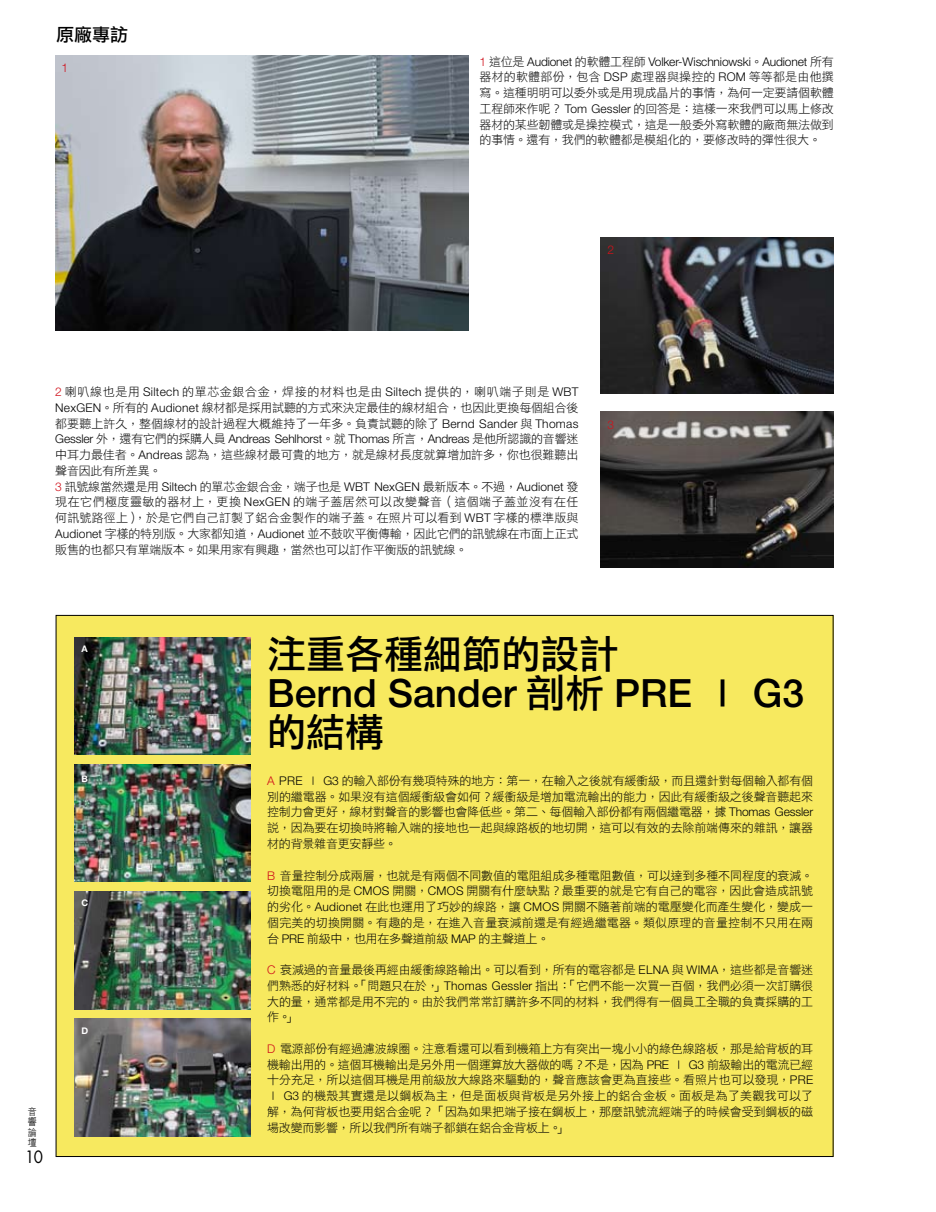
<style>
.page{position:relative;width:936px;height:1212px;background:#fff}
.page>*{position:absolute;margin:0;border:0;box-sizing:border-box;transform-origin:0 0}
.t1{font:500 39px "Helvetica Neue";color:#000}
.t2{font:39px "DF Li Hei Std W5";color:#000}
.t3{font:18px "Li Hei Pro";color:#000}
.t4{font:16.5px "Futura";color:#000;scale:.91 1}
.t5{font:12px/15.8px "DF Li Hei Std W3";letter-spacing:-.01em;color:#000;text-align:justify}
.t6{font:300 12px "Helvetica Neue";letter-spacing:-.015em;color:#000}
.t7{font:300 12px "Helvetica Neue";color:#d0111b}
.t8{font:9.9px/10.2px "DF Hei Lt HK BF";color:#000;text-align:justify;scale:.91 1}
.t9{font:700 9.15px "Helvetica Neue";color:#fff}
.s1{color:#d0111b}
.s2{font-family:"DF Li Hei Std W3";font-weight:400}
.s3{font-family:"Helvetica Neue";font-weight:300}
.s4{font-family:"Helvetica Neue";font-weight:300;color:#d0111b}
.s5{font-family:"DF Li Hei Std W5";font-weight:400}
</style>
<div class="page">
<div style="left:56px;top:615px;width:777px;height:541px;background:#f7e95f"></div>
<img style="left:74px;top:637px;width:176px;height:118px">
<img style="left:74px;top:765px;width:176px;height:117px">
<img style="left:74px;top:892px;width:176px;height:117px">
<img style="left:74px;top:1019px;width:176px;height:117px">
<img style="left:55px;top:55px;width:413px;height:276px">
<img style="left:600px;top:237px;width:233px;height:156px">
<img style="left:600px;top:412px;width:233px;height:155px">
<h2 class="t3" style="left:56px;top:26px;width:74px">原廠專訪</h2>
<p class="t7" style="left:62px;top:60px;width:8px">1</p>
<p class="t6" style="left:479px;top:54px;width:356px"><span class="s1">1</span> <span class="s2">這位是</span> Audionet <span class="s2">的軟體工程師</span> Volker-Wischniowski<span class="s2">。</span>Audionet <span class="s2">所有</span></p>
<p class="t5" style="left:479px;top:69px;width:356px">器材的軟體部份，包含 <span class="s3">DSP</span> 處理器與操控的 <span class="s3">ROM</span> 等等都是由他撰寫。這種明明可以委外或是用現成晶片的事情，為何一定要請個軟體工程師來作呢？ <span class="s3">Tom Gessler</span> 的回答是：這樣一來我們可以馬上修改器材的某些韌體或是操控模式，這是一般委外寫軟體的廠商無法做到的事情。還有，我們的軟體都是模組化的，要修改時的彈性很大。</p>
<p class="t7" style="left:607px;top:242px;width:8px">2</p>
<p class="t5" style="left:55px;top:384px;width:524px"><span class="s4">2</span> 喇叭線也是用 <span class="s3">Siltech</span> 的單芯金銀合金，焊接的材料也是由 <span class="s3">Siltech</span> 提供的，喇叭端子則是 <span class="s3">WBT NexGEN</span>。所有的 <span class="s3">Audionet</span> 線材都是採用試聽的方式來決定最佳的線材組合，也因此更換每個組合後都要聽上許久，整個線材的設計過程大概維持了一年多。負責試聽的除了 <span class="s3">Bernd Sander</span> 與 <span class="s3">Thomas</span></p>
<p class="t6" style="left:55px;top:432px;width:524px">Gessler <span class="s2">外，還有它們的採購人員</span> Andreas Sehlhorst<span class="s2">。就</span> Thomas <span class="s2">所言，</span>Andreas <span class="s2">是他所認識的音響迷</span></p>
<p class="t5" style="left:55px;top:447px;width:524px;text-align:left">中耳力最佳者。<span class="s3">Andreas</span> 認為，這些線材最可貴的地方，就是線材長度就算增加許多，你也很難聽出聲音因此有所差異。<br><span class="s4">3</span> 訊號線當然還是用 <span class="s3">Siltech</span> 的單芯金銀合金，端子也是 <span class="s3">WBT NexGEN</span> 最新版本。不過，<span class="s3">Audionet</span> 發現在它們極度靈敏的器材上，更換 <span class="s3">NexGEN</span> 的端子蓋居然可以改變聲音（這個端子蓋並沒有在任何訊號路徑上），於是它們自己訂製了鋁合金製作的端子蓋。在照片可以看到 <span class="s3">WBT</span> 字樣的標準版與<span class="s3">Audionet</span> 字樣的特別版。大家都知道，<span class="s3">Audionet</span> 並不鼓吹平衡傳輸，因此它們的訊號線在市面上正式販售的也都只有單端版本。如果用家有興趣，當然也可以訂作平衡版的訊號線。</p>
<p class="t7" style="left:607px;top:418px;width:8px">3</p>
<p class="t9" style="left:81px;top:643px;width:8px">A</p>
<p class="t9" style="left:81px;top:773px;width:8px">B</p>
<p class="t9" style="left:81px;top:897px;width:8px">C</p>
<p class="t8" style="left:28px;top:1106px;width:11px">音響論壇</p>
<h3 class="t4" style="left:25px;top:1146px;width:21px">10</h3>
<p class="t9" style="left:81px;top:1024px;width:8px">D</p>
<h1 class="t2" style="left:267px;top:633px;width:352px">注重各種細節的設計</h1>
<h1 class="t1" style="left:267px;top:670px;width:538px">Bernd Sander <span class="s5">剖析</span> PRE <span class="s5">Ⅰ</span> G3</h1>
<h1 class="t2" style="left:267px;top:711px;width:118px">的結構</h1>
<p class="t5" style="left:267px;top:772px;width:547px"><span class="s4">A</span> <span class="s3">PRE</span> Ⅰ <span class="s3">G3</span> 的輸入部份有幾項特殊的地方：第一，在輸入之後就有緩衝級，而且還針對每個輸入都有個別的繼電器。如果沒有這個緩衝級會如何？緩衝級是增加電流輸出的能力，因此有緩衝級之後聲音聽起來控制力會更好，線材對聲音的影響也會降低些。第二、每個輸入部份都有兩個繼電器，據 <span class="s3">Thomas Gessler</span>說，因為要在切換時將輸入端的接地也一起與線路板的地切開，這可以有效的去除前端傳來的雜訊，讓器材的背景雜音更安靜些。</p>
<p class="t5" style="left:267px;top:867px;width:547px"><span class="s4">B</span> 音量控制分成兩層，也就是有兩個不同數值的電阻組成多種電阻數值，可以達到多種不同程度的衰減。切換電阻用的是 <span class="s3">CMOS</span> 開關，<span class="s3">CMOS</span> 開關有什麼缺點？最重要的就是它有自己的電容，因此會造成訊號的劣化。<span class="s3">Audionet</span> 在此也運用了巧妙的線路，讓 <span class="s3">CMOS</span> 開關不隨著前端的電壓變化而產生變化，變成一個完美的切換開關。有趣的是，在進入音量衰減前還是有經過繼電器。類似原理的音量控制不只用在兩台 <span class="s3">PRE</span> 前級中，也用在多聲道前級 <span class="s3">MAP</span> 的主聲道上。</p>
<p class="t5" style="left:267px;top:961px;width:547px"><span class="s4">C</span> 衰減過的音量最後再經由緩衝線路輸出。可以看到，所有的電容都是 <span class="s3">ELNA</span> 與 <span class="s3">WIMA</span>，這些都是音響迷們熟悉的好材料。「問題只在於，」<span class="s3">Thomas Gessler</span> 指出：「它們不能一次買一百個，我們必須一次訂購很大的量，通常都是用不完的。由於我們常常訂購許多不同的材料，我們得有一個員工全職的負責採購的工作。」</p>
<p class="t5" style="left:267px;top:1040px;width:547px"><span class="s4">D</span> 電源部份有經過濾波線圈。注意看還可以看到機箱上方有突出一塊小小的綠色線路板，那是給背板的耳機輸出用的。這個耳機輸出是另外用一個運算放大器做的嗎？不是，因為 <span class="s3">PRE</span> Ⅰ <span class="s3">G3</span> 前級輸出的電流已經十分充足，所以這個耳機是用前級放大線路來驅動的，聲音應該會更為直接些。看照片也可以發現，<span class="s3">PRE </span>Ⅰ <span class="s3">G3</span> 的機殼其實還是以鋼板為主，但是面板與背板是另外接上的鋁合金板。面板是為了美觀我可以了解，為何背板也要用鋁合金呢？「因為如果把端子接在鋼板上，那麼訊號流經端子的時候會受到鋼板的磁場改變而影響，所以我們所有端子都鎖在鋁合金背板上。」</p>
</div>
